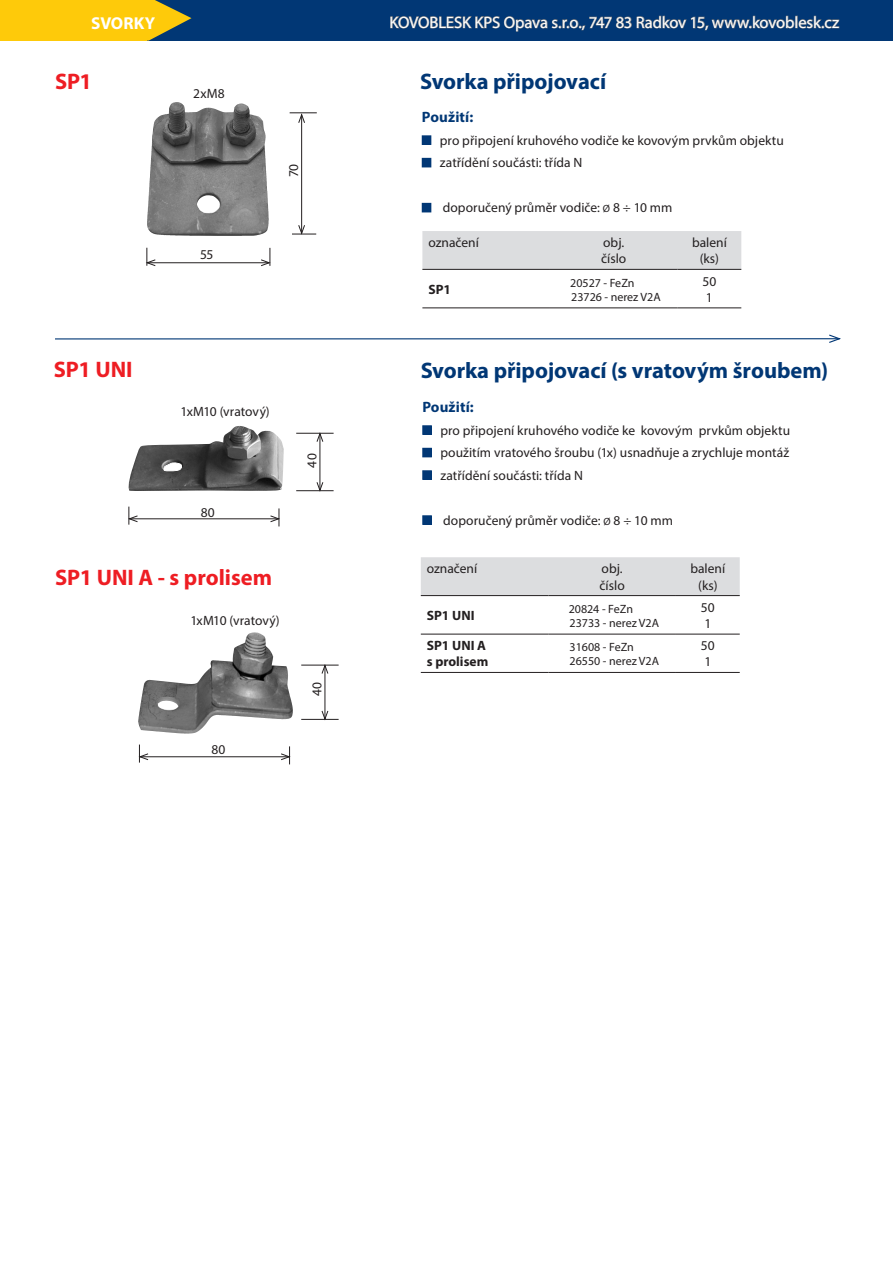
<style>
.page{position:relative;width:893px;height:1263px;background:#fff}
.page>*{position:absolute;margin:0;border:0;box-sizing:border-box;transform-origin:0 0}
.t1{font:700 22.5px "Myriad Pro";letter-spacing:-.005em;color:#013775}
.t2{font:700 22.5px "Myriad Pro";letter-spacing:-.005em;color:#ee1d23}
.t3{font:700 17.25px "Myriad Pro";letter-spacing:.005em;color:#fff}
.t4{font:16.5px "Myriad Pro";letter-spacing:-.005em;color:#fff}
.t5{font:700 15px "Myriad Pro";letter-spacing:.01em;color:#013775}
.t6{font:13.5px/16.2px "Myriad Pro";color:#231f20}
.t7{font:700 13.5px/16.2px "Myriad Pro";color:#231f20}
.t8{font:12px/14.4px "Myriad Pro";color:#231f20}
.s1{font-size:10.5px}
</style>
<div class="page">
<div style="left:0;top:0;width:893px;height:40px;background:#013775"></div>
<svg style="left:390px;top:15px;width:450px;height:17px"></svg>
<svg style="left:147px;top:0;width:45px;height:41px"></svg>
<div style="left:0;top:0;width:147px;height:41px;background:#feca0a"></div>
<div style="left:422px;top:136px;width:9px;height:8px;background:#013775"></div>
<div style="left:422px;top:135px;width:9px;height:10px;border:1px solid #013775"></div>
<div style="left:422px;top:158px;width:9px;height:9px;background:#013775"></div>
<div style="left:422px;top:203px;width:9px;height:9px;background:#013775"></div>
<div style="left:422px;top:231px;width:319px;height:38px;background:#dcdddf"></div>
<hr style="left:422px;top:308px;width:128px;height:1px;background:#231f20">
<hr style="left:550px;top:308px;width:127px;height:1px;background:#231f20">
<hr style="left:677px;top:308px;width:64px;height:1px;background:#231f20">
<hr style="left:422px;top:269px;width:128px;height:1px;background:#231f20">
<hr style="left:550px;top:269px;width:127px;height:1px;background:#231f20">
<hr style="left:677px;top:269px;width:64px;height:1px;background:#231f20">
<hr style="left:129px;top:518px;width:150px;height:1px;background:#231f20">
<svg style="left:270px;top:508px;width:10px;height:18px"></svg>
<svg style="left:128px;top:507px;width:10px;height:18px"></svg>
<hr style="left:296px;top:490px;width:38px;height:1px;background:#231f20">
<hr style="left:296px;top:433px;width:38px;height:1px;background:#231f20">
<hr style="left:301px;top:115px;width:1px;height:118px;background:#231f20">
<svg style="left:292px;top:225px;width:24px;height:10px"></svg>
<svg style="left:290px;top:113px;width:27px;height:10px"></svg>
<hr style="left:320px;top:434px;width:1px;height:56px;background:#231f20">
<svg style="left:316px;top:482px;width:7px;height:9px"></svg>
<svg style="left:316px;top:432px;width:7px;height:10px"></svg>
<hr style="left:55px;top:338px;width:784px;height:1px;background:#013775">
<svg style="left:828px;top:334px;width:13px;height:9px"></svg>
<hr style="left:147px;top:262px;width:122px;height:1px;background:#231f20">
<svg style="left:261px;top:248px;width:10px;height:18px"></svg>
<svg style="left:146px;top:248px;width:10px;height:18px"></svg>
<div style="left:421px;top:557px;width:319px;height:38px;background:#dcdddf"></div>
<hr style="left:421px;top:634px;width:127px;height:1px;background:#231f20">
<hr style="left:421px;top:672px;width:127px;height:1px;background:#231f20">
<hr style="left:548px;top:634px;width:128px;height:1px;background:#231f20">
<hr style="left:548px;top:672px;width:128px;height:1px;background:#231f20">
<hr style="left:676px;top:634px;width:64px;height:1px;background:#231f20">
<hr style="left:676px;top:672px;width:64px;height:1px;background:#231f20">
<hr style="left:421px;top:595px;width:127px;height:1px;background:#231f20">
<hr style="left:548px;top:595px;width:128px;height:1px;background:#231f20">
<hr style="left:676px;top:595px;width:64px;height:1px;background:#231f20">
<div style="left:423px;top:426px;width:8px;height:8px;background:#013775"></div>
<div style="left:422px;top:425px;width:10px;height:10px;border:1px solid #013775"></div>
<div style="left:423px;top:448px;width:8px;height:9px;background:#013775"></div>
<div style="left:422px;top:448px;width:10px;height:9px;border:1px solid #013775"></div>
<div style="left:423px;top:471px;width:8px;height:8px;background:#013775"></div>
<div style="left:422px;top:470px;width:10px;height:10px;border:1px solid #013775"></div>
<div style="left:423px;top:516px;width:8px;height:8px;background:#013775"></div>
<div style="left:422px;top:515px;width:10px;height:10px;border:1px solid #013775"></div>
<img style="left:147px;top:102px;width:118px;height:134px">
<img style="left:128px;top:426px;width:156px;height:65px">
<img style="left:202px;top:632px;width:52px;height:45px">
<hr style="left:140px;top:756px;width:149px;height:1px;background:#231f20">
<svg style="left:281px;top:746px;width:9px;height:18px"></svg>
<svg style="left:139px;top:744px;width:10px;height:19px"></svg>
<hr style="left:301px;top:719px;width:38px;height:1px;background:#231f20">
<hr style="left:301px;top:665px;width:38px;height:1px;background:#231f20">
<hr style="left:325px;top:665px;width:1px;height:54px;background:#231f20">
<svg style="left:322px;top:710px;width:6px;height:10px"></svg>
<svg style="left:322px;top:664px;width:6px;height:10px"></svg>
<svg style="left:163px;top:461px;width:20px;height:11px"></svg>
<p class="t3" style="left:91px;top:12px;width:66px">SVORKY</p>
<p class="t4" style="left:390px;top:12px;width:451px">KOVOBLESK KPS Opava s.r.o., 747 83 Radkov 15, www.kovoblesk.cz</p>
<h1 class="t2" style="left:55px;top:67px;width:38px">SP1</h1>
<p class="t6" style="left:193px;top:85px;width:33px">2xM8</p>
<p class="t6" style="left:200px;top:246px;width:15px">55</p>
<p class="t6" style="left:285px;top:177px;width:15px;rotate:-90deg">70</p>
<h1 class="t2" style="left:54px;top:355px;width:80px">SP1 UNI</h1>
<p class="t6" style="left:181px;top:403px;width:91px">1xM10 (vratový)</p>
<p class="t6" style="left:201px;top:504px;width:15px">80</p>
<h1 class="t2" style="left:55px;top:563px;width:218px">SP1 UNI A - s prolisem</h1>
<p class="t6" style="left:190px;top:612px;width:91px">1xM10 (vratový)</p>
<p class="t6" style="left:211px;top:742px;width:15px">80</p>
<p class="t6" style="left:304px;top:467px;width:16px;rotate:-90deg">40</p>
<p class="t6" style="left:309px;top:696px;width:16px;rotate:-90deg">40</p>
<h1 class="t1" style="left:420px;top:67px;width:187px">Svorka připojovací</h1>
<p class="t5" style="left:422px;top:107px;width:53px">Použití:</p>
<p class="t6" style="left:440px;top:129px;width:346px;line-height:22.5px">pro připojení kruhového vodiče ke kovovým prvkům objektu zatřídění součásti: třída N</p>
<p class="t6" style="left:443px;top:199px;width:231px">doporučený průměr vodiče: <span class="s1">Ø</span> 8 ÷ 10 mm</p>
<p class="t6" style="left:428px;top:234px;width:52px">označení</p>
<p class="t6" style="left:601px;top:234px;width:27px">obj. číslo</p>
<p class="t6" style="left:692px;top:234px;width:36px;text-align:center">balení (ks)</p>
<p class="t7" style="left:428px;top:281px;width:24px">SP1</p>
<p class="t8" style="left:570px;top:275px;width:92px">20527 - FeZn<br>23726 - nerez V2A</p>
<p class="t6" style="left:702px;top:273px;width:15px">50<br>1</p>
<h1 class="t1" style="left:421px;top:356px;width:409px">Svorka připojovací (s vratovým šroubem)</h1>
<p class="t5" style="left:422px;top:397px;width:53px">Použití:</p>
<p class="t6" style="left:440px;top:419px;width:351px;line-height:22.5px;text-align:justify">pro připojení kruhového vodiče ke kovovým prvkům objektu použitím vratového šroubu (1x) usnadňuje a zrychluje montáž zatřídění součásti: třída N</p>
<p class="t6" style="left:443px;top:512px;width:231px">doporučený průměr vodiče: <span class="s1">Ø</span> 8 ÷ 10 mm</p>
<p class="t6" style="left:427px;top:560px;width:52px">označení</p>
<p class="t6" style="left:600px;top:560px;width:27px">obj. číslo</p>
<p class="t6" style="left:690px;top:560px;width:36px;text-align:center">balení (ks)</p>
<p class="t7" style="left:427px;top:607px;width:49px">SP1 UNI</p>
<p class="t8" style="left:569px;top:601px;width:92px">20824 - FeZn<br>23733 - nerez V2A</p>
<p class="t6" style="left:701px;top:599px;width:15px">50<br>1</p>
<p class="t7" style="left:427px;top:637px;width:63px">SP1 UNI A s prolisem</p>
<p class="t8" style="left:570px;top:639px;width:91px">31608 - FeZn<br>26550 - nerez V2A</p>
<p class="t6" style="left:701px;top:637px;width:15px">50<br>1</p>
</div>
